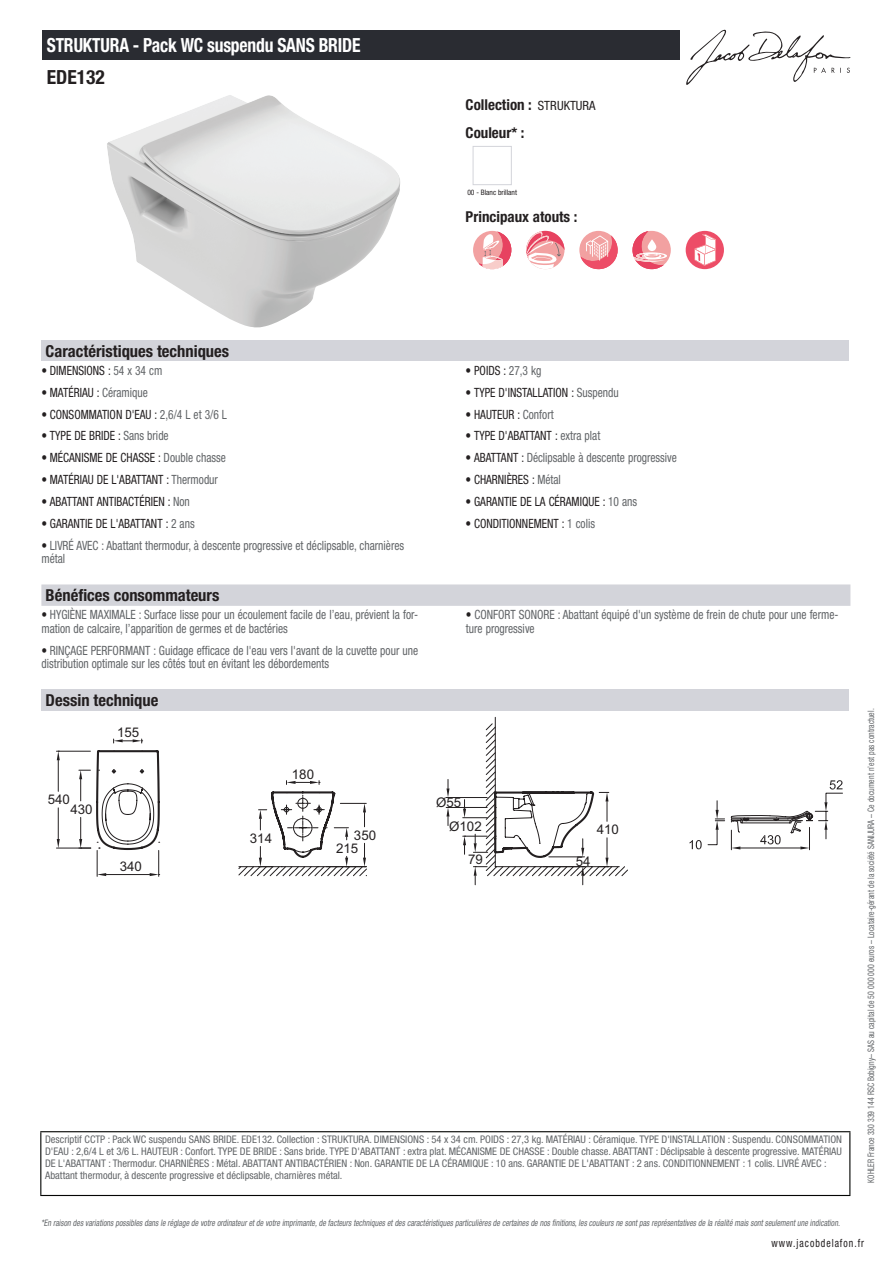
<style>
.page{position:relative;width:893px;height:1263px;background:#fff}
.page>*{position:absolute;margin:0;border:0;box-sizing:border-box;transform-origin:0 0}
.t1{font:700 condensed 19.5px "Helvetica Neue LT Std";letter-spacing:-.01em;color:#fff;scale:.9 1}
.t2{font:700 condensed 19.5px "Helvetica Neue LT Std";color:#231f20}
.t3{font:700 condensed 16.5px "Helvetica Neue LT Std";color:#231f20}
.t4{font:700 condensed 15px/27.8px "Helvetica Neue LT Std";color:#231f20}
.t5{font:13.35px "Arial";color:#231f20}
.t6{font:condensed 12.75px/13.5px "Helvetica Neue LT Std";color:#626568;scale:.9 1}
.t7{font:condensed 12.75px "Helvetica Neue LT Std";color:#231f20;scale:.9 1}
.t8{font:condensed 11.25px "Helvetica Neue LT Std";letter-spacing:.1em;color:#231f20;scale:.87 1}
.t9{font:condensed 10.5px/12px "Helvetica Neue LT Std";color:#626568}
.t10{font:italic condensed 9px "Helvetica Neue LT Std";color:#626568;scale:.87 1}
.t11{font:condensed 9px "Helvetica Neue LT Std";color:#626568;scale:.87 1}
.t12{font:condensed 7.5px "Helvetica Neue LT Std";color:#231f20}
.s1{font-weight:400;font-size:12.75px}
.s2{color:#626568}
.s3{color:#231f20}
</style>
<div class="page">
<svg style="left:686px;top:30px;width:164px;height:55px"></svg>
<img style="left:107px;top:95px;width:293px;height:233px">
<div style="left:473px;top:146px;width:39px;height:39px;border:1px solid #d3d4da"></div>
<div style="left:473px;top:231px;width:38px;height:38px;background:#f2a1a1;border-radius:50%"></div>
<svg style="left:479px;top:232px;width:32px;height:37px"></svg>
<svg style="left:526px;top:231px;width:38px;height:38px"></svg>
<div style="left:579px;top:231px;width:39px;height:38px;background:#f2a1a1;border-radius:50%"></div>
<svg style="left:580px;top:235px;width:38px;height:34px"></svg>
<div style="left:632px;top:231px;width:39px;height:38px;background:#f2a1a1;border-radius:50%"></div>
<svg style="left:632px;top:231px;width:35px;height:38px"></svg>
<div style="left:686px;top:231px;width:38px;height:38px;background:#ed4d67;border-radius:50%"></div>
<svg style="left:694px;top:234px;width:22px;height:32px"></svg>
<div style="left:41px;top:340px;width:808px;height:21px;background:#d3d4da"></div>
<div style="left:41px;top:584px;width:809px;height:22px;background:#d3d4da"></div>
<div style="left:41px;top:689px;width:808px;height:21px;background:#d3d4da"></div>
<svg style="left:238px;top:723px;width:390px;height:153px"></svg>
<svg style="left:473px;top:866px;width:14px;height:19px"></svg>
<hr style="left:543px;top:866px;width:41px;height:1px;background:#231f20">
<svg style="left:581px;top:867px;width:3px;height:18px"></svg>
<svg style="left:599px;top:792px;width:10px;height:29px"></svg>
<svg style="left:599px;top:838px;width:10px;height:29px"></svg>
<svg style="left:113px;top:739px;width:30px;height:4px"></svg>
<hr style="left:56px;top:848px;width:35px;height:1px;background:#231f20">
<hr style="left:56px;top:751px;width:34px;height:1px;background:#231f20">
<hr style="left:58px;top:808px;width:1px;height:31px;background:#231f20">
<hr style="left:58px;top:760px;width:1px;height:31px;background:#231f20">
<svg style="left:57px;top:839px;width:3px;height:9px"></svg>
<svg style="left:57px;top:751px;width:3px;height:9px"></svg>
<svg style="left:79px;top:770px;width:11px;height:31px"></svg>
<svg style="left:79px;top:817px;width:12px;height:32px"></svg>
<hr style="left:106px;top:874px;width:44px;height:1px;background:#231f20">
<svg style="left:97px;top:859px;width:9px;height:17px"></svg>
<svg style="left:150px;top:859px;width:10px;height:17px"></svg>
<svg style="left:96px;top:749px;width:499px;height:110px"></svg>
<svg style="left:140px;top:769px;width:4px;height:4px"></svg>
<svg style="left:112px;top:769px;width:4px;height:4px"></svg>
<svg style="left:259px;top:792px;width:107px;height:75px"></svg>
<svg style="left:689px;top:780px;width:154px;height:70px"></svg>
<div style="left:43px;top:30px;width:637px;height:30px;background:#2a2c32"></div>
<hr style="left:40px;top:1131px;width:810px;height:1px;background:#040503">
<hr style="left:40px;top:1132px;width:1px;height:63px;background:#040503">
<hr style="left:849px;top:1132px;width:1px;height:63px;background:#040503">
<hr style="left:40px;top:1195px;width:810px;height:1px;background:#040503">
<h1 class="t1" style="left:47px;top:33px;width:350px">STRUKTURA - Pack WC suspendu SANS BRIDE</h1>
<h1 class="t2" style="left:47px;top:65px;width:60px">EDE132</h1>
<h3 class="t4" style="left:466px;top:90px;width:131px">Collection : <span class="s1">STRUKTURA<br></span>Couleur* :</h3>
<p class="t12" style="left:467px;top:188px;width:51px">00 - Blanc brillant</p>
<h3 class="t4" style="left:466px;top:203px;width:113px">Principaux atouts :</h3>
<h2 class="t3" style="left:46px;top:341px;width:185px">Caractéristiques techniques</h2>
<p class="t7" style="left:41px;top:363px;width:136px">• DIMENSIONS : <span class="s2">54 x 34 cm</span></p>
<p class="t7" style="left:466px;top:363px;width:86px">• POIDS : <span class="s2">27,3 kg</span></p>
<p class="t7" style="left:41px;top:385px;width:120px">• MATÉRIAU : <span class="s2">Céramique</span></p>
<p class="t7" style="left:466px;top:385px;width:172px">• TYPE D'INSTALLATION : <span class="s2">Suspendu</span></p>
<p class="t7" style="left:41px;top:407px;width:208px">• CONSOMMATION D'EAU : <span class="s2">2,6/4 L et 3/6 L</span></p>
<p class="t7" style="left:466px;top:407px;width:99px">• HAUTEUR : <span class="s2">Confort</span></p>
<p class="t7" style="left:41px;top:428px;width:143px">• TYPE DE BRIDE : <span class="s2">Sans bride</span></p>
<p class="t7" style="left:466px;top:428px;width:151px">• TYPE D'ABATTANT : <span class="s2">extra plat</span></p>
<p class="t7" style="left:41px;top:450px;width:207px">• MÉCANISME DE CHASSE : <span class="s2">Double chasse</span></p>
<p class="t6" style="left:466px;top:451px;width:236px"><span class="s3">• ABATTANT :</span> Déclipsable à descente progressive</p>
<p class="t7" style="left:41px;top:472px;width:198px">• MATÉRIAU DE L'ABATTANT : <span class="s2">Thermodur</span></p>
<p class="t7" style="left:466px;top:472px;width:107px">• CHARNIÈRES : <span class="s2">Métal</span></p>
<p class="t7" style="left:41px;top:494px;width:167px">• ABATTANT ANTIBACTÉRIEN : <span class="s2">Non</span></p>
<p class="t7" style="left:466px;top:494px;width:192px">• GARANTIE DE LA CÉRAMIQUE : <span class="s2">10 ans</span></p>
<p class="t7" style="left:41px;top:516px;width:172px">• GARANTIE DE L'ABATTANT : <span class="s2">2 ans</span></p>
<p class="t7" style="left:466px;top:516px;width:145px">• CONDITIONNEMENT : <span class="s2">1 colis</span></p>
<p class="t6" style="left:41px;top:538px;width:405px"><span class="s3">•</span> LIVRÉ AVEC : Abattant thermodur, à descente progressive et déclipsable, charnières métal</p>
<h2 class="t3" style="left:46px;top:585px;width:175px">Bénéfices consommateurs</h2>
<p class="t6" style="left:41px;top:608px;width:420px"><span class="s3">•</span> HYGIÈNE MAXIMALE : Surface lisse pour un écoulement facile de l’eau, prévient la for&shy;mation de calcaire, l’apparition de germes et de bactéries</p>
<p class="t6" style="left:466px;top:608px;width:416px"><span class="s3">•</span> CONFORT SONORE : Abattant équipé d'un système de frein de chute pour une ferme&shy;ture progressive</p>
<p class="t6" style="left:41px;top:643px;width:420px"><span class="s3">•</span> RINÇAGE PERFORMANT : Guidage efficace de l'eau vers l'avant de la cuvette pour une distribution optimale sur les côtés tout en évitant les débordements</p>
<h2 class="t3" style="left:46px;top:690px;width:114px">Dessin technique</h2>
<p class="t5" style="left:48px;top:790px;width:24px">540</p>
<p class="t5" style="left:70px;top:800px;width:24px">430</p>
<p class="t5" style="left:117px;top:723px;width:24px">155</p>
<p class="t5" style="left:120px;top:857px;width:24px">340</p>
<p class="t5" style="left:292px;top:765px;width:24px">180</p>
<p class="t5" style="left:250px;top:829px;width:24px">314</p>
<p class="t5" style="left:354px;top:826px;width:24px">350</p>
<p class="t5" style="left:336px;top:839px;width:24px">215</p>
<p class="t5" style="left:436px;top:793px;width:27px">Ø55</p>
<p class="t5" style="left:449px;top:817px;width:34px">Ø102</p>
<p class="t5" style="left:468px;top:850px;width:16px">79</p>
<p class="t5" style="left:597px;top:820px;width:24px">410</p>
<p class="t5" style="left:576px;top:852px;width:16px">54</p>
<p class="t9" style="left:45px;top:1134px;width:798px">Descriptif CCTP : Pack WC suspendu SANS BRIDE. EDE132. Collection : STRUKTURA. DIMENSIONS : 54 x 34 cm. POIDS : 27,3 kg. MATÉRIAU : Céramique. TYPE D'INSTALLATION : Suspendu. CONSOMMATION D'EAU : 2,6/4 L et 3/6 L. HAUTEUR : Confort. TYPE DE BRIDE : Sans bride. TYPE D'ABATTANT : extra plat. MÉCANISME DE CHASSE : Double chasse. ABATTANT : Déclipsable à descente progressive. MATÉRIAU DE L'ABATTANT : Thermodur. CHARNIÈRES : Métal. ABATTANT ANTIBACTÉRIEN : Non. GARANTIE DE LA CÉRAMIQUE : 10 ans. GARANTIE DE L'ABATTANT : 2 ans. CONDITIONNEMENT : 1 colis. LIVRÉ AVEC :<br>Abattant thermodur, à descente progressive et déclipsable, charnières métal.</p>
<p class="t11" style="left:866px;top:1183px;width:547px;rotate:-90deg">KOHLER France 330 339 144 RSC Bobigny– SAS au capital de 50 000 000 euros – Locataire-gérant de la société SANIJURA – Ce document n’est pas contractuel.</p>
<p class="t10" style="left:41px;top:1217px;width:922px">*En raison desvariationspossiblesdansle réglage de votre ordinateuretde votre imprimante,de facteurstechniquesetdescaractéristiquesparticulièresde certainesde nosfinitions,lescouleursne sontpasreprésentativesde la réalité maissontseulementune indication.</p>
<p class="t8" style="left:772px;top:1237px;width:108px">www.jacobdelafon.fr</p>
</div>
